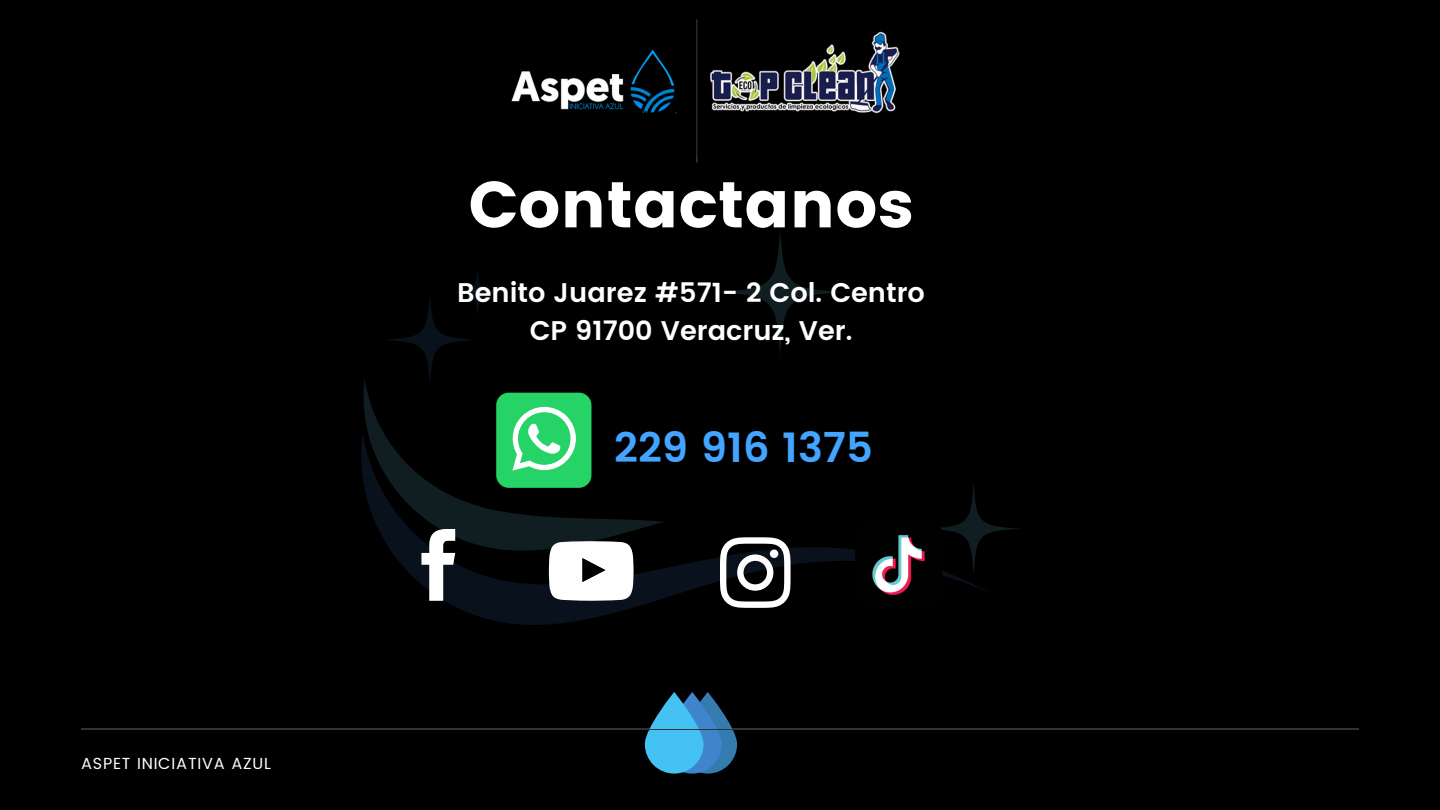
<style>
.page{position:relative;width:1440px;height:810px;background:#000}
.page>*{position:absolute;margin:0;border:0;box-sizing:border-box;transform-origin:0 0}
.t1{font:65px "Poppins";color:#fff}
.t2{font:600 41.5px "Poppins";color:#43a5ff}
.t3{font:600 27px/37.5px "Poppins";color:#fff;text-align:center}
.t4{font:16px "Poppins";letter-spacing:.05em;color:#fffefe}
</style>
<div class="page">
<svg style="left:361px;top:434px;width:627px;height:191px"></svg>
<svg style="left:363px;top:379px;width:302px;height:172px"></svg>
<svg style="left:715px;top:228px;width:130px;height:129px"></svg>
<svg style="left:926px;top:481px;width:95px;height:95px"></svg>
<svg style="left:382px;top:292px;width:95px;height:95px"></svg>
<svg style="left:452px;top:267px;width:51px;height:51px"></svg>
<svg style="left:421px;top:529px;width:34px;height:72px"></svg>
<svg style="left:720px;top:537px;width:70px;height:71px"></svg>
<div style="left:770px;top:550px;width:8px;height:8px;background:#fff;border-radius:50%"></div>
<svg style="left:549px;top:541px;width:85px;height:59px;background:#e3e2e2"></svg>
<img style="left:855px;top:522px;width:87px;height:86px">
<svg style="left:678px;top:692px;width:59px;height:82px"></svg>
<svg style="left:663px;top:692px;width:59px;height:82px"></svg>
<svg style="left:645px;top:692px;width:59px;height:82px;background:#39a2cf"></svg>
<div style="left:496px;top:393px;width:95px;height:95px;background:#25d366;border-radius:13px"></div>
<svg style="left:512px;top:407px;width:64px;height:64px"></svg>
<hr style="left:81px;top:729px;width:1278px;height:1px;background:#323232">
<img style="left:511px;top:19px;width:389px;height:144px">
<p class="t4" style="left:81px;top:754px;width:192px">ASPET INICIATIVA AZUL</p>
<p class="t1" style="left:468px;top:167px;width:447px">Contactanos</p>
<h3 class="t3" style="left:457px;top:274px;width:469px">Benito Juarez #571- 2 Col. Centro<br>CP 91700 Veracruz, Ver.</h3>
<p class="t2" style="left:614px;top:424px;width:260px">229 916 1375</p>
</div>
